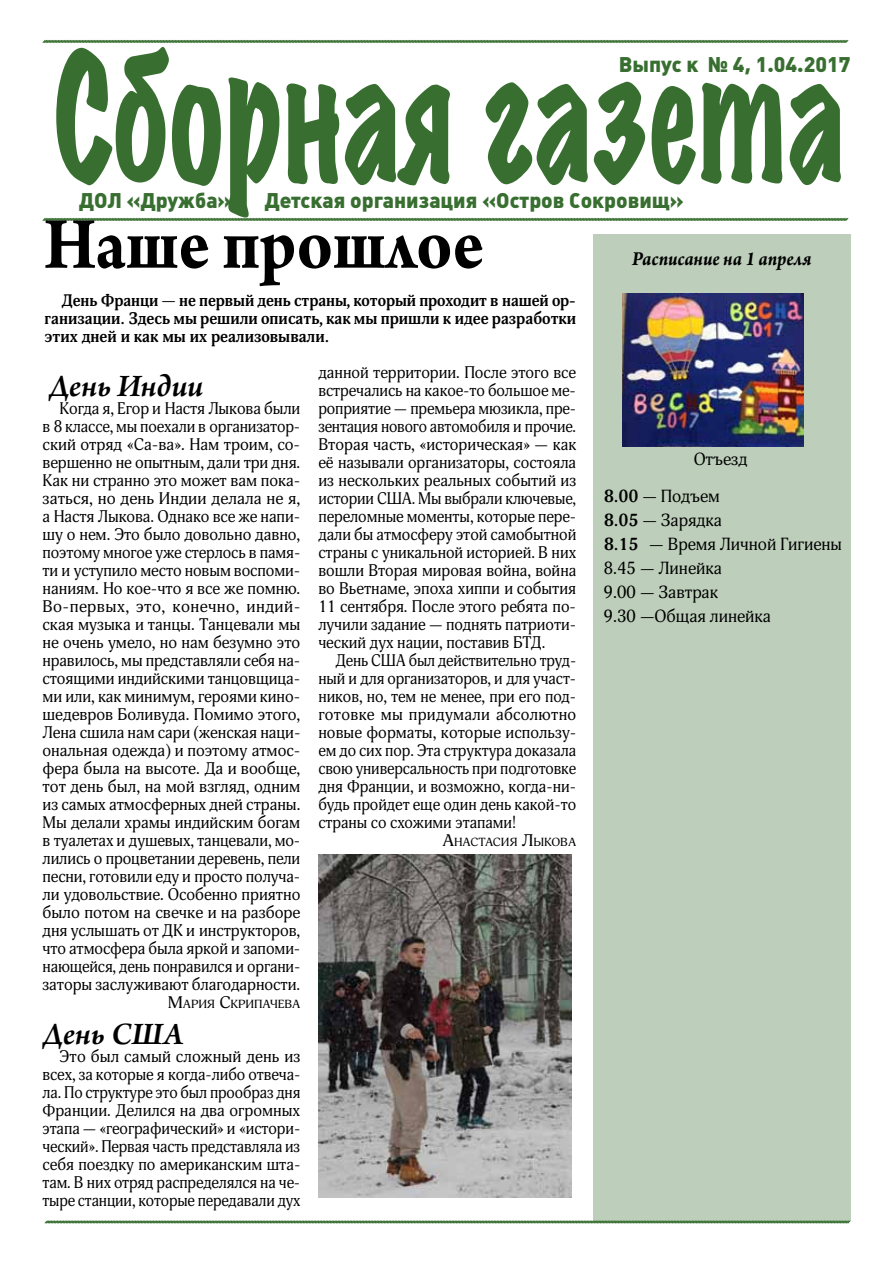
<style>
.page{position:relative;width:893px;height:1263px;background:#fff}
.page>*{position:absolute;margin:0;border:0;box-sizing:border-box;transform-origin:0 0}
.t1{font:expanded 160.5px "Marker Felt";color:#386f31;scale:.67 1}
.t2{font:700 78px "Arno Pro";color:#000;scale:.9 1}
.t3{font:italic 600 33px "Arno Pro";letter-spacing:-.005em;color:#000}
.t4{font:900 21px "Plumb";color:#386f31}
.t5{font:italic 700 21px "Arno Pro";color:#000;scale:.9 1}
.t6{font:17.25px/24px "Adonis";color:#000}
.t7{font:16.5px/18px "Adonis";color:#000;text-align:justify}
.t8{font:16.5px/18px "Adonis";color:#000;text-align:justify;scale:.94 1}
.t9{font:700 16.5px/18px "Adonis";color:#000;text-align:justify}
.t10{font:11.55px "Adonis";color:#000;scale:1.1 1}
.s1{font-weight:400;font-size:17.25px}
.s2{font-size:16.5px}
.s3{font-weight:700}
</style>
<div class="page">
<svg style="left:42px;top:40px;width:807px;height:3px;background:#5e8a58"></svg>
<svg style="left:42px;top:218px;width:807px;height:3px;background:#5e8a58"></svg>
<svg style="left:44px;top:1220px;width:807px;height:4px;background:#81a37c"></svg>
<div style="left:593px;top:234px;width:257px;height:986px;background:#bdcfbb"></div>
<img style="left:319px;top:855px;width:253px;height:342px">
<img style="left:623px;top:293px;width:181px;height:153px">
<h1 class="t1" style="left:54px;top:0;width:1183px">Сборная газета</h1>
<p class="t4" style="left:619px;top:52px;width:233px">Выпус к № 4, 1.04.2017</p>
<p class="t4" style="left:79px;top:189px;width:154px">ДОЛ «Дружба»</p>
<p class="t4" style="left:265px;top:189px;width:421px">Детская организация «Остров Сокровищ»</p>
<h2 class="t2" style="left:44px;top:199px;width:491px">Наше прошлое</h2>
<p class="t9" style="left:45px;top:292px;width:533px;text-indent:17px">День Франци <span class="s1">—</span> не первый день страны, который проходит в нашей ор&shy;ганизации. Здесь мы решили описать, как мы пришли к идее разработки этих дней и как мы их реализовывали.</p>
<h3 class="t3" style="left:49px;top:367px;width:156px">День Индии</h3>
<p class="t7" style="left:43px;top:400px;width:259px;text-indent:17px">Когда я, Егор и Настя Лыкова были в 8 классе, мы поехали в организатор&shy;ский отряд «Са-ва». Нам троим, со&shy;вершенно не опытным, дали три дня.<br>Как ни странно это может вам пока&shy;заться, но день Индии делала не я, а Настя Лыкова. Однако все же напи&shy;шу о нем. Это было довольно давно, поэтому многое уже стерлось в памя&shy;ти и уступило место новым воспоми&shy;наниям. Но кое-что я все же помню.<br>Во-первых, это, конечно, индий&shy;ская музыка и танцы. Танцевали мы не очень умело, но нам безумно это нравилось, мы представляли себя на&shy;стоящими индийскими танцовщица&shy;ми или, как минимум, героями кино&shy;шедевров Боливуда. Помимо этого, Лена сшила нам сари (женская наци&shy;ональная одежда) и поэтому атмос&shy;фера была на высоте. Да и вообще, тот день был, на мой взгляд, одним из самых атмосферных дней страны.<br>Мы делали храмы индийским богам в туалетах и душевых, танцевали, мо&shy;лились о процветании деревень, пели песни, готовили еду и просто получа&shy;ли удовольствие. Особенно приятно было потом на свечке и на разборе дня услышать от ДК и инструкторов, что атмосфера была яркой и запоми&shy;нающейся, день понравился и органи&shy;заторы заслуживают благодарности.</p>
<p class="t10" style="left:168px;top:997px;width:122px"><span class="s2">М</span>ария <span class="s2">С</span>крипачева</p>
<h3 class="t3" style="left:43px;top:1015px;width:142px">День США</h3>
<p class="t7" style="left:43px;top:1048px;width:259px;text-indent:17px">Это был самый сложный день из всех, за которые я когда-либо отвеча&shy;ла. По структуре это был прообраз дня Франции. Делился на два огромных этапа — «географический» и «истори&shy;ческий». Первая часть представляла из себя поездку по американским шта&shy;там. В них отряд распределялся на че&shy;тыре станции, которые передавали дух</p>
<p class="t7" style="left:318px;top:364px;width:259px">данной территории. После этого все встречались на какое-то большое ме&shy;роприятие — премьера мюзикла, пре&shy;зентация нового автомобиля и прочие.<br>Вторая часть, «историческая» — как её называли организаторы, состояла из нескольких реальных событий из истории США. Мы выбрали ключевые, переломные моменты, которые пере&shy;дали бы атмосферу этой самобытной страны с уникальной историей. В них вошли Вторая мировая война, война во Вьетнаме, эпоха хиппи и события 11 сентября. После этого ребята по&shy;лучили задание — поднять патриоти&shy;ческий дух нации, поставив БТД.</p>
<p class="t8" style="left:318px;top:652px;width:276px;text-indent:17px">День США был действительно труд&shy;ный и для организаторов, и для участ&shy;ников, но, тем не менее, при его под&shy;готовке мы придумали абсолютно новые форматы, которые использу&shy;ем до сих пор. Эта структура доказала свою универсальность при подготовке дня Франции, и возможно, когда-ни&shy;будь пройдет еще один день какой-то страны со схожими этапами!</p>
<p class="t10" style="left:442px;top:835px;width:123px"><span class="s2">А</span>настасия <span class="s2">Л</span>ыкова</p>
<p class="t5" style="left:632px;top:246px;width:201px">Расписание на 1 апреля</p>
<p class="t6" style="left:604px;top:441px;width:145px;line-height:36.8px;text-indent:90px">Отъезд<br><span class="s3">8.00</span> — Подъем</p>
<p class="t6" style="left:604px;top:508px;width:240px"><span class="s3">8.05</span> — Зарядка<br><span class="s3">8.15</span> — Время Личной Гигиены<br>8.45 — Линейка<br>9.00 — Завтрак<br>9.30 —Общая линейка</p>
</div>
